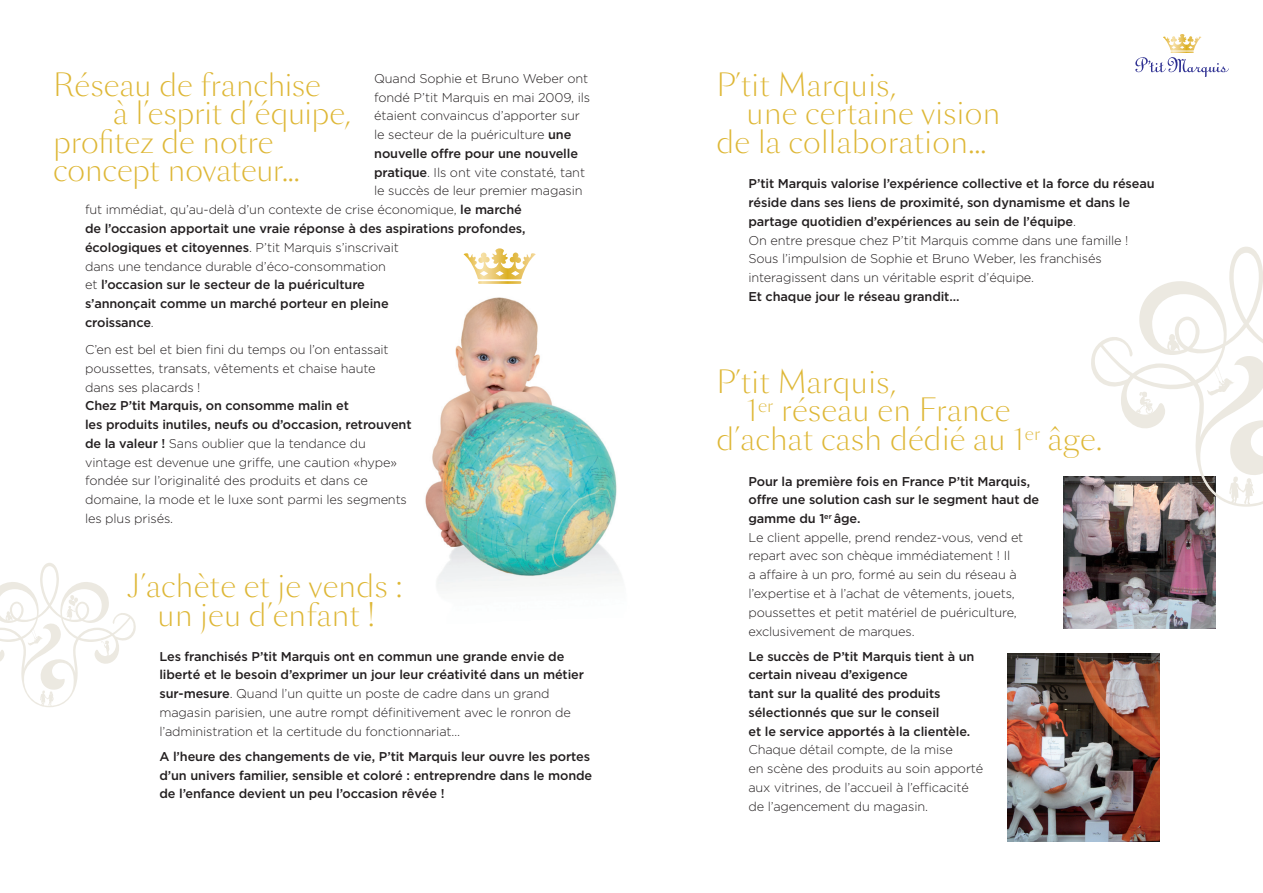
<style>
.page{position:relative;width:1263px;height:893px;background:#fff}
.page>*{position:absolute;margin:0;border:0;box-sizing:border-box;transform-origin:0 0}
.t1{font:300 30px/28.5px "Sang Bleu BP Sans";letter-spacing:.01em;color:#deb736;text-align:center}
.t2{font:300 30px "Sang Bleu BP Sans";letter-spacing:-.01em;color:#deb736}
.t3{font:300 12.75px/18.8px "Gotham";letter-spacing:-.01em;color:#231f20}
.t4{font:500 12.75px/18.8px "Gotham";letter-spacing:-.01em;color:#231f20}
.s1{font-weight:500}
.s2{font-weight:300}
</style>
<div class="page">
<img style="left:425px;top:297px;width:196px;height:291px">
<svg style="left:463px;top:248px;width:73px;height:36px"></svg>
<img style="left:1063px;top:476px;width:152px;height:152px">
<img style="left:1007px;top:654px;width:152px;height:187px">
<svg style="left:0;top:563px;width:136px;height:144px"></svg>
<svg style="left:1089px;top:247px;width:174px;height:260px"></svg>
<svg style="left:1229px;top:476px;width:25px;height:29px"></svg>
<svg style="left:1207px;top:363px;width:27px;height:33px"></svg>
<svg style="left:1167px;top:334px;width:13px;height:17px"></svg>
<svg style="left:1136px;top:392px;width:17px;height:22px"></svg>
<svg style="left:1135px;top:34px;width:94px;height:43px"></svg>
<h1 class="t1" style="left:53px;top:70px;width:269px">Réseau de franchise</h1>
<h1 class="t2" style="left:113px;top:92px;width:239px">à l’esprit d’équipe,</h1>
<h1 class="t1" style="left:53px;top:127px;width:222px">profitez de notre</h1>
<h1 class="t1" style="left:53px;top:155px;width:248px">concept novateur...</h1>
<p class="t3" style="left:374px;top:69px;width:216px">Quand Sophie et Bruno Weber ont</p>
<p class="t3" style="left:374px;top:88px;width:217px">fondé P’tit Marquis en mai 2009, ils</p>
<p class="t3" style="left:374px;top:106px;width:207px">étaient convaincus d’apporter sur</p>
<p class="t3" style="left:374px;top:125px;width:199px">le secteur de la puériculture <span class="s1">une</span></p>
<p class="t4" style="left:374px;top:144px;width:205px">nouvelle offre pour une nouvelle</p>
<p class="t3" style="left:374px;top:163px;width:212px"><span class="s1">pratique</span>. Ils ont vite constaté, tant</p>
<p class="t3" style="left:374px;top:181px;width:210px">le succès de leur premier magasin</p>
<p class="t3" style="left:85px;top:200px;width:438px">fut immédiat, qu’au-delà d’un contexte de crise économique, <span class="s1">le marché</span></p>
<p class="t4" style="left:85px;top:219px;width:442px">de l’occasion apportait une vraie réponse à des aspirations profondes,</p>
<p class="t3" style="left:85px;top:238px;width:315px"><span class="s1">écologiques et citoyennes</span>. P’tit Marquis s’inscrivait</p>
<p class="t3" style="left:85px;top:256px;width:302px">dans une tendance durable d’éco-consommation</p>
<p class="t4" style="left:85px;top:275px;width:281px"><span class="s2">et</span> l’occasion sur le secteur de la puériculture</p>
<p class="t4" style="left:85px;top:294px;width:305px">s’annonçait comme un marché porteur en pleine</p>
<p class="t4" style="left:85px;top:313px;width:70px">croissance<span class="s2">.</span></p>
<p class="t3" style="left:85px;top:340px;width:305px">C’en est bel et bien fini du temps ou l’on entassait poussettes, transats, vêtements et chaise haute dans ses placards !</p>
<p class="t3" style="left:85px;top:396px;width:328px"><span class="s1">Chez P’tit Marquis, on consomme malin et<br>les produits inutiles, neufs ou d’occasion, retrouvent de la valeur !</span> Sans oublier que la tendance du vintage est devenue une griffe, une caution «hype» fondée sur l’originalité des produits et dans ce domaine, la mode et le luxe sont parmi les segments les plus prisés.</p>
<h1 class="t1" style="left:128px;top:571px;width:276px">J’achète et je vends : un jeu d’enfant !</h1>
<p class="t3" style="left:159px;top:646px;width:426px"><span class="s1">Les franchisés P’tit Marquis ont en commun une grande envie de liberté et le besoin d’exprimer un jour leur créativité dans un métier sur-mesure</span>. Quand l’un quitte un poste de cadre dans un grand magasin parisien, une autre rompt définitivement avec le ronron de l’administration et la certitude du fonctionnariat…</p>
<p class="t4" style="left:159px;top:746px;width:434px">A l’heure des changements de vie, P’tit Marquis leur ouvre les portes d’un univers familier, sensible et coloré : entreprendre dans le monde de l’enfance devient un peu l’occasion rêvée !</p>
<h1 class="t1" style="left:716px;top:70px;width:181px">P’tit Marquis,</h1>
<h1 class="t1" style="left:746px;top:98px;width:255px">une certaine vision</h1>
<h1 class="t1" style="left:716px;top:127px;width:272px">de la collaboration…</h1>
<p class="t4" style="left:748px;top:174px;width:408px">P’tit Marquis valorise l’expérience collective et la force du réseau réside dans ses liens de proximité, son dynamisme et dans le partage quotidien d’expériences au sein de l’équipe<span class="s2">.<br>On entre presque chez P’tit Marquis comme dans une famille !<br>Sous l’impulsion de Sophie et Bruno Weber, les franchisés interagissent dans un véritable esprit d’équipe.</span></p>
<p class="t4" style="left:748px;top:287px;width:212px">Et chaque jour le réseau grandit…</p>
<h1 class="t1" style="left:716px;top:367px;width:181px">P’tit Marquis,</h1>
<h1 class="t1" style="left:746px;top:395px;width:265px">1<sup>er</sup> réseau en France</h1>
<h1 class="t1" style="left:716px;top:424px;width:387px">d’achat cash dédié au 1<sup>er</sup> âge.</h1>
<p class="t3" style="left:748px;top:471px;width:292px"><span class="s1">Pour la première fois en France P’tit Marquis, offre une solution cash sur le segment haut de gamme du 1</span><sup>er</sup> <span class="s1">âge.<br></span>Le client appelle, prend rendez-vous, vend et repart avec son chèque immédiatement ! Il<br>a affaire à un pro, formé au sein du réseau à l’expertise et à l’achat de vêtements, jouets, poussettes et petit matériel de puériculture, exclusivement de marques.</p>
<p class="t4" style="left:748px;top:646px;width:228px">Le succès de P’tit Marquis tient à un certain niveau d’exigence<br>tant sur la qualité des produits sélectionnés que sur le conseil<br>et le service apportés à la clientèle.</p>
<p class="t3" style="left:748px;top:740px;width:236px">Chaque détail compte, de la mise<br>en scène des produits au soin apporté aux vitrines, de l’accueil à l’efficacité de l’agencement du magasin.</p>
</div>
